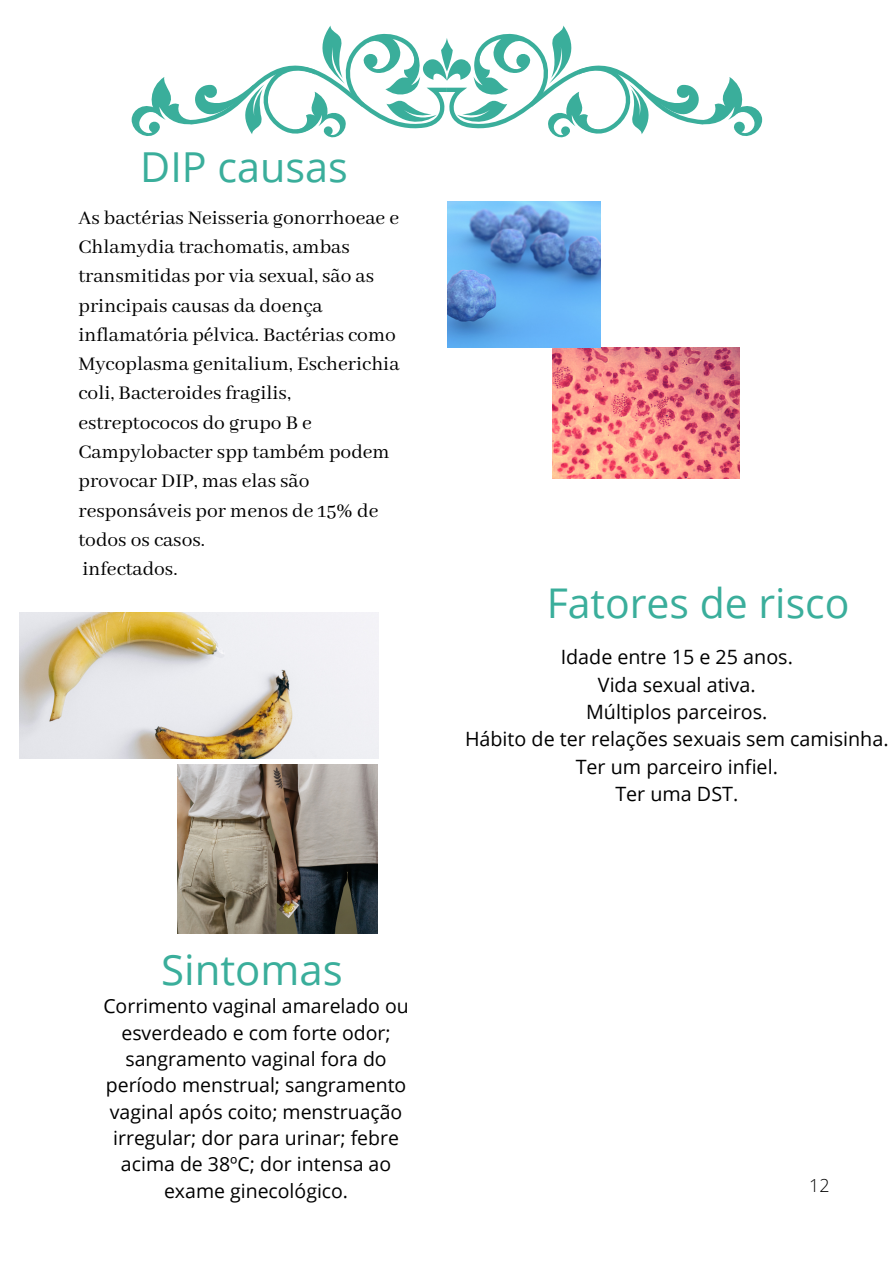
<style>
.page{position:relative;width:894px;height:1264px;background:#fff}
.page>*{position:absolute;margin:0;border:0;box-sizing:border-box;transform-origin:0 0}
.t1{font:41.85px "Open Sans";color:#3aae9b}
.t2{font:41.25px "Open Sans";color:#3aae9b}
.t3{font:40.95px "Open Sans";color:#3aae9b}
.t4{font:21.45px/29.2px "Abhaya Libre";color:#000}
.t5{font:19.65px/27.3px "Open Sans";color:#000;text-align:center}
.t6{font:19.5px/26.2px "Open Sans";color:#000;text-align:center}
.t7{font:300 17.85px "Open Sans";color:#000}
</style>
<div class="page">
<svg style="left:131px;top:26px;width:631px;height:112px"></svg>
<img style="left:552px;top:348px;width:187px;height:130px">
<img style="left:447px;top:201px;width:153px;height:146px">
<img style="left:177px;top:764px;width:201px;height:169px">
<img style="left:20px;top:612px;width:358px;height:146px">
<h2 class="t2" style="left:140px;top:138px;width:209px">DIP causas</h2>
<p class="t4" style="left:78px;top:204px;width:322px">As bactérias Neisseria gonorrhoeae e<br>Chlamydia trachomatis, ambas transmitidas por via sexual, são as principais causas da doença inflamatória pélvica. Bactérias como<br>Mycoplasma genitalium, Escherichia coli, Bacteroides fragilis, estreptococos do grupo B e<br>Campylobacter spp também podem provocar DIP, mas elas são responsáveis por menos de 15% de todos os casos.<br>infectados.</p>
<h3 class="t3" style="left:546px;top:574px;width:304px">Fatores de risco</h3>
<p class="t5" style="left:465px;top:643px;width:425px">Idade entre 15 e 25 anos.<br>Vida sexual ativa.<br>Múltiplos parceiros.<br>Hábito de ter relações sexuais sem camisinha.<br>Ter um parceiro infiel.<br>Ter uma DST.</p>
<h1 class="t1" style="left:161px;top:940px;width:183px">Sintomas</h1>
<p class="t6" style="left:103px;top:992px;width:307px">Corrimento vaginal amarelado ou esverdeado e com forte odor; sangramento vaginal fora do período menstrual; sangramento vaginal após coito; menstruação irregular; dor para urinar; febre acima de 38ºC; dor intensa ao exame ginecológico.</p>
<p class="t7" style="left:809px;top:1173px;width:22px">12</p>
</div>
